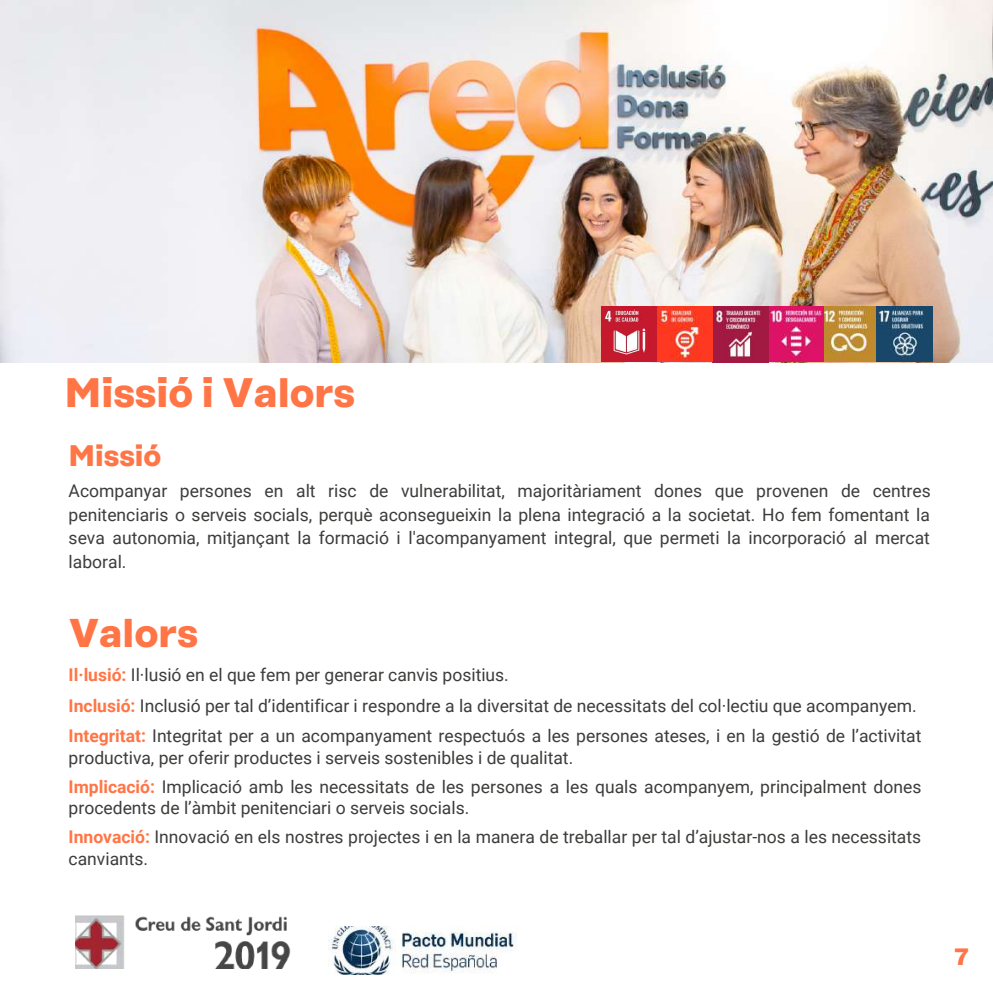
<style>
.page{position:relative;width:993px;height:993px;background:#fff}
.page>*{position:absolute;margin:0;border:0;box-sizing:border-box;transform-origin:0 0}
.t1{font:700 41.12px "Rational Display";color:#ff7546}
.t2{font:700 40.25px "Rational Display";color:#ff7546}
.t3{font:700 29.75px "Rational Display";color:#ff7546}
.t4{font:700 23.62px "Rational Display";color:#ff7546}
.t5{font:17.5px/23.6px "Roboto";color:#3c3c3b}
.s1{font-weight:700;color:#ff7546}
</style>
<div class="page">
<img style="left:0;top:0;width:992px;height:362px">
<img style="left:823px;top:306px;width:108px;height:55px">
<img style="left:601px;top:306px;width:222px;height:56px">
<img style="left:75px;top:915px;width:215px;height:53px">
<img style="left:328px;top:926px;width:189px;height:48px">
<h1 class="t1" style="left:64px;top:372px;width:292px">Missió i Valors</h1>
<h3 class="t3" style="left:68px;top:441px;width:94px">Missió</h3>
<p class="t5" style="left:69px;top:479px;width:863px;text-align:justify">Acompanyar persones en alt risc de vulnerabilitat, majoritàriament dones que provenen de centres penitenciaris o serveis socials, perquè aconsegueixin la plena integració a la societat. Ho fem fomentant la seva autonomia, mitjançant la formació i l'acompanyament integral, que permeti la incorporació al mercat laboral.</p>
<h2 class="t2" style="left:69px;top:612px;width:131px">Valors</h2>
<p class="t5" style="left:69px;top:659px;width:854px;line-height:30.6px"><span class="s1">Il·lusió:</span> Il·lusió en el que fem per generar canvis positius.<br><span class="s1">Inclusió:</span> Inclusió per tal d’identificar i respondre a la diversitat de necessitats del col·lectiu que acompanyem.<br><span class="s1">Integritat:</span> Integritat per a un acompanyament respectuós a les persones ateses, i en la gestió de l’activitat</p>
<p class="t5" style="left:69px;top:743px;width:854px;line-height:28.3px">productiva, per oferir productes i serveis sostenibles i de qualitat.<br><span class="s1">Implicació:</span> Implicació amb les necessitats de les persones a les quals acompanyem, principalment dones</p>
<p class="t5" style="left:69px;top:794px;width:853px;line-height:28.3px">procedents de l’àmbit penitenciari o serveis socials.<br><span class="s1">Innovació:</span> Innovació en els nostres projectes i en la manera de treballar per tal d’ajustar-nos a les necessitats</p>
<p class="t5" style="left:69px;top:846px;width:81px">canviants.</p>
<h3 class="t4" style="left:954px;top:944px;width:15px">7</h3>
</div>
